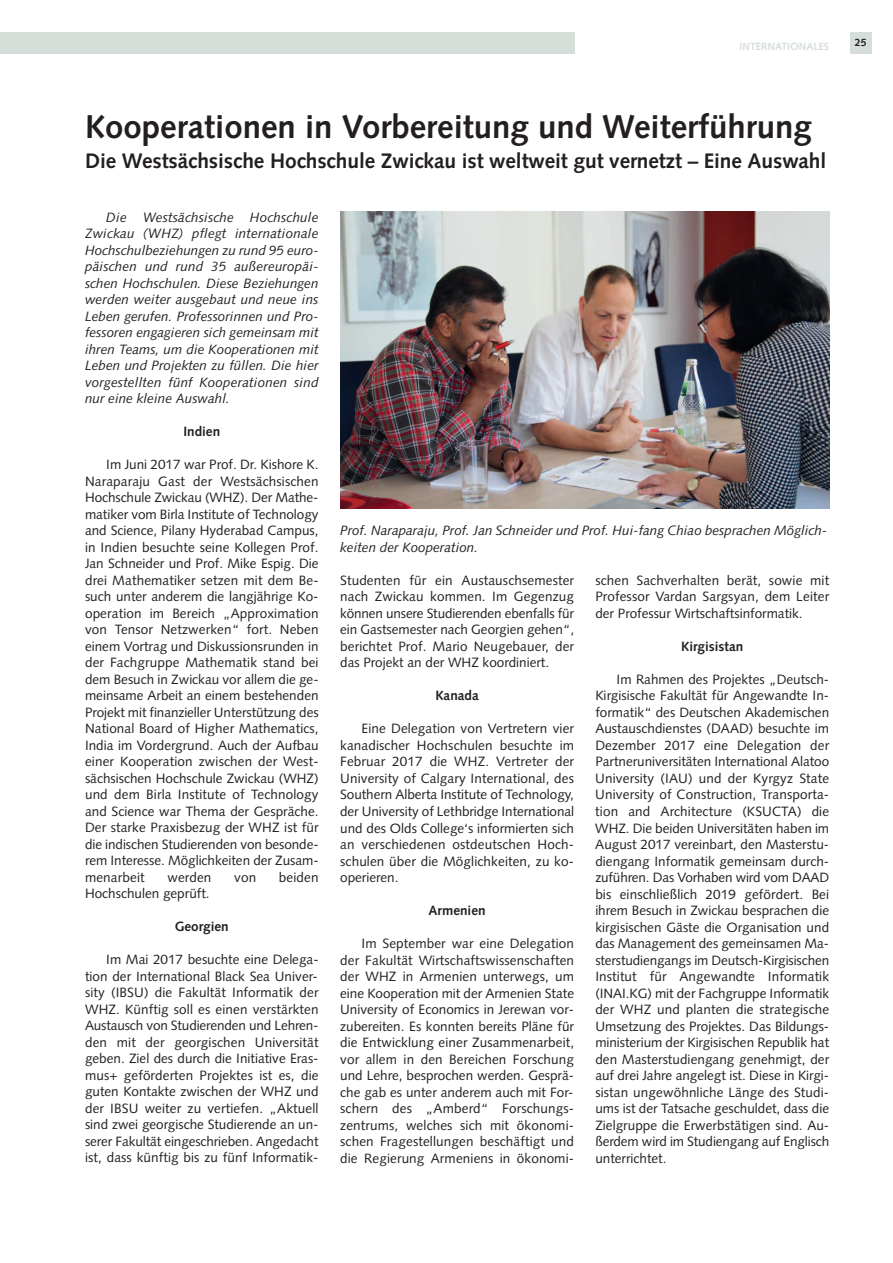
<style>
.page{position:relative;width:893px;height:1263px;background:#fff}
.page>*{position:absolute;margin:0;border:0;box-sizing:border-box;transform-origin:0 0}
.t1{font:700 33px "Syntax";color:#231f20}
.t2{font:700 21px "Syntax";letter-spacing:-.005em;color:#231f20}
.t3{font:13.5px/16.5px "Syntax";color:#231f20;text-align:justify}
.t4{font:italic 13.5px/16.5px "Syntax";color:#231f20}
.t5{font:700 13.5px "Syntax";color:#231f20}
.t6{font:700 10.5px "Syntax";color:#d6ded9}
.t7{font:700 10.5px "Syntax";color:#231f20}
</style>
<div class="page">
<div style="left:850px;top:33px;width:21px;height:21px;background:#d6ded9"></div>
<div style="left:0;top:33px;width:574px;height:21px;background:#d6ded9"></div>
<img style="left:340px;top:212px;width:489px;height:297px">
<p class="t6" style="left:739px;top:42px;width:91px">INTERNATIONALES</p>
<h1 class="t1" style="left:85px;top:113px;width:728px">Kooperationen in Vorbereitung und Weiterführung</h1>
<h2 class="t2" style="left:85px;top:152px;width:743px">Die Westsächsische Hochschule Zwickau ist weltweit gut vernetzt – Eine Auswahl</h2>
<p class="t4" style="left:85px;top:210px;width:235px;text-align:justify;text-indent:21px">Die Westsächsische Hochschule Zwickau (WHZ) pflegt internationale Hochschulbeziehungen zu rund 95 euro&shy;päischen und rund 35 außereuropäi&shy;schen Hochschulen. Diese Beziehungen werden weiter ausgebaut und neue ins Leben gerufen. Professorinnen und Pro&shy;fessoren engagieren sich gemeinsam mit ihren Teams, um die Kooperationen mit Leben und Projekten zu füllen. Die hier vorgestellten fünf Kooperationen sind nur eine kleine Auswahl.</p>
<p class="t5" style="left:183px;top:426px;width:38px">Indien</p>
<p class="t3" style="left:85px;top:458px;width:235px;text-indent:21px">Im Juni 2017 war Prof. Dr. Kishore K.<br>Naraparaju Gast der Westsächsischen Hochschule Zwickau (WHZ). Der Mathe&shy;matiker vom Birla Institute of Technology and Science, Pilany Hyderabad Campus, in Indien besuchte seine Kollegen Prof.<br>Jan Schneider und Prof. Mike Espig. Die drei Mathematiker setzen mit dem Be&shy;such unter anderem die langjährige Ko&shy;operation im Bereich „Approximation von Tensor Netzwerken“ fort. Neben einem Vortrag und Diskussionsrunden in der Fachgruppe Mathematik stand bei dem Besuch in Zwickau vor allem die ge&shy;meinsame Arbeit an einem bestehenden Projekt mit finanzieller Unterstützung des National Board of Higher Mathematics, India im Vordergrund. Auch der Aufbau einer Kooperation zwischen der West&shy;sächsischen Hochschule Zwickau (WHZ) und dem Birla Institute of Technology and Science war Thema der Gespräche.<br>Der starke Praxisbezug der WHZ ist für die indischen Studierenden von besonde&shy;rem Interesse. Möglichkeiten der Zusam&shy;menarbeit</p>
<p class="t3" style="left:167px;top:870px;width:46px">werden</p>
<p class="t3" style="left:234px;top:870px;width:24px">von</p>
<p class="t3" style="left:279px;top:870px;width:41px">beiden</p>
<p class="t3" style="left:85px;top:887px;width:126px">Hochschulen geprüft.</p>
<p class="t5" style="left:175px;top:921px;width:56px">Georgien</p>
<p class="t3" style="left:85px;top:953px;width:235px;text-indent:21px">Im Mai 2017 besuchte eine Delega&shy;tion der International Black Sea Univer&shy;sity (IBSU) die Fakultät Informatik der WHZ. Künftig soll es einen verstärkten Austausch von Studierenden und Lehren&shy;den mit der georgischen Universität geben. Ziel des durch die Initiative Eras&shy;mus+ geförderten Projektes ist es, die guten Kontakte zwischen der WHZ und der IBSU weiter zu vertiefen. „Aktuell sind zwei georgische Studierende an un&shy;serer Fakultät eingeschrieben. Angedacht ist, dass künftig bis zu fünf Informatik-</p>
<p class="t4" style="left:340px;top:524px;width:489px">Prof. Naraparaju, Prof. Jan Schneider und Prof. Hui-fang Chiao besprachen Möglich&shy;keiten der Kooperation.</p>
<p class="t3" style="left:340px;top:573px;width:235px">Studenten für ein Austauschsemester nach Zwickau kommen. Im Gegenzug können unsere Studierenden ebenfalls für ein Gastsemester nach Georgien gehen“, berichtet Prof. Mario Neugebauer, der das Projekt an der WHZ koordiniert.</p>
<p class="t5" style="left:435px;top:690px;width:45px">Kanada</p>
<p class="t3" style="left:340px;top:722px;width:235px;text-indent:21px">Eine Delegation von Vertretern vier kanadischer Hochschulen besuchte im Februar 2017 die WHZ. Vertreter der University of Calgary International, des Southern Alberta Institute of Technology, der University of Lethbridge International und des Olds College‘s informierten sich an verschiedenen ostdeutschen Hoch&shy;schulen über die Möglichkeiten, zu ko&shy;operieren.</p>
<p class="t5" style="left:429px;top:905px;width:59px">Armenien</p>
<p class="t3" style="left:340px;top:936px;width:235px;text-indent:21px">Im September war eine Delegation der Fakultät Wirtschaftswissenschaften der WHZ in Armenien unterwegs, um eine Kooperation mit der Armenien State University of Economics in Jerewan vor&shy;zubereiten. Es konnten bereits Pläne für die Entwicklung einer Zusammenarbeit, vor allem in den Bereichen Forschung und Lehre, besprochen werden. Gesprä&shy;che gab es unter anderem auch mit For&shy;schern des „Amberd“ Forschungs&shy;zentrums, welches sich mit ökonomi&shy;schen Fragestellungen beschäftigt und die Regierung Armeniens in ökonomi-</p>
<p class="t3" style="left:595px;top:573px;width:235px">schen Sachverhalten berät, sowie mit Professor Vardan Sargsyan, dem Leiter der Professur Wirtschaftsinformatik.</p>
<p class="t5" style="left:681px;top:641px;width:64px">Kirgisistan</p>
<p class="t3" style="left:595px;top:672px;width:235px;text-indent:21px">Im Rahmen des Projektes „Deutsch-Kirgisische Fakultät für Angewandte In&shy;formatik“ des Deutschen Akademischen Austauschdienstes (DAAD) besuchte im Dezember 2017 eine Delegation der Partneruniversitäten International Alatoo University (IAU) und der Kyrgyz State University of Construction, Transporta&shy;tion and Architecture (KSUCTA) die WHZ. Die beiden Universitäten haben im August 2017 vereinbart, den Masterstu&shy;diengang Informatik gemeinsam durch&shy;zuführen. Das Vorhaben wird vom DAAD bis einschließlich 2019 gefördert. Bei ihrem Besuch in Zwickau besprachen die kirgisischen Gäste die Organisation und das Management des gemeinsamen Ma&shy;sterstudiengangs im Deutsch-Kirgisischen Institut für Angewandte Informatik (INAI.KG) mit der Fachgruppe Informatik der WHZ und planten die strategische Umsetzung des Projektes. Das Bildungs&shy;ministerium der Kirgisischen Republik hat den Masterstudiengang genehmigt, der auf drei Jahre angelegt ist. Diese in Kirgi&shy;sistan ungewöhnliche Länge des Studi&shy;ums ist der Tatsache geschuldet, dass die Zielgruppe die Erwerbstätigen sind. Au&shy;ßerdem wird im Studiengang auf Englisch unterrichtet.</p>
<p class="t7" style="left:855px;top:38px;width:13px">25</p>
</div>
